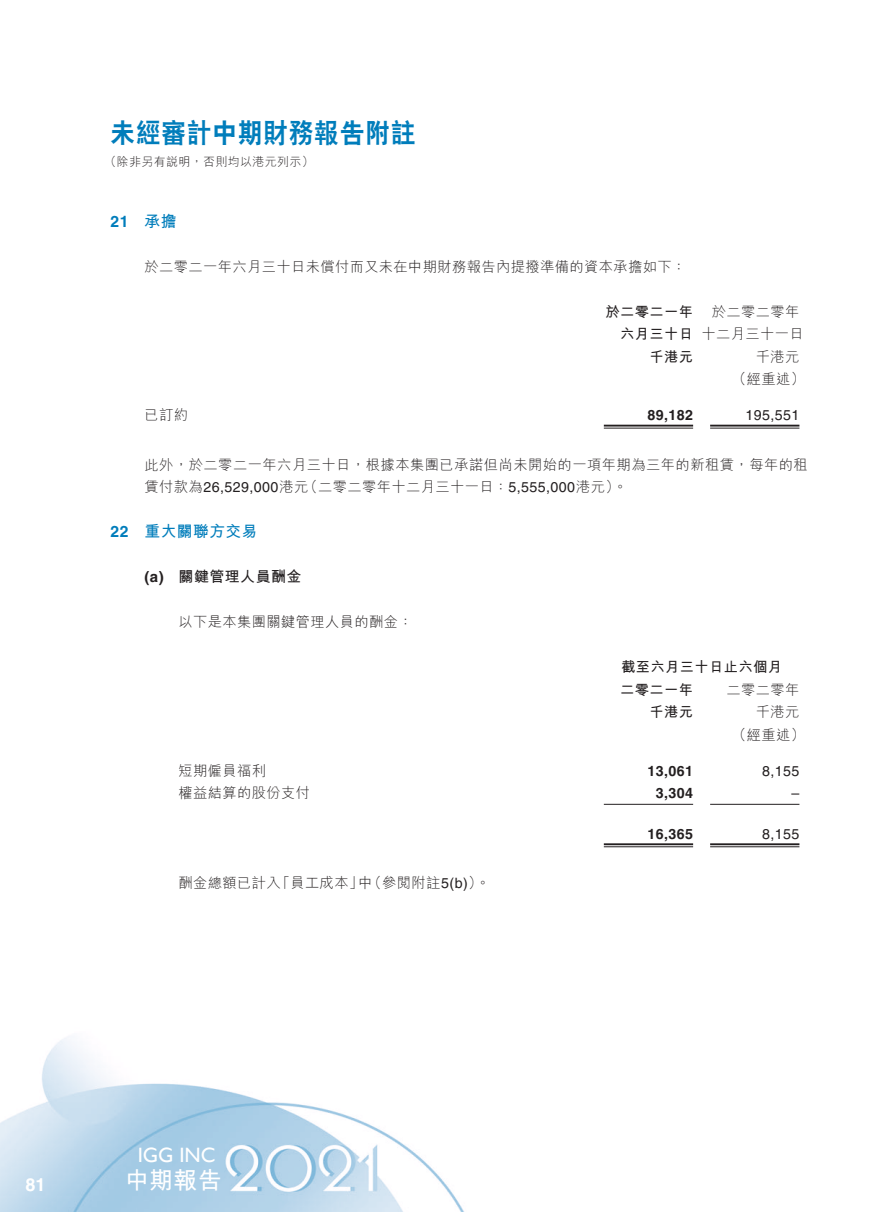
<style>
.page{position:relative;width:893px;height:1212px;background:#fff}
.page>*{position:absolute;margin:0;border:0;box-sizing:border-box;transform-origin:0 0}
.t1{font:800 27px "C Hei 2 HK";letter-spacing:.05em;color:#007dbb;scale:.9 1}
.t2{font:700 24px "M Hei HK";color:#fff}
.t3{font:20.7px "Gill Sans";color:#fff}
.t4{font:700 18px "Helvetica LT Std";color:#fff}
.t5{font:700 15.75px "M Hei HK";letter-spacing:.03em;color:#007dbb}
.t6{font:700 15.75px "Helvetica LT Std";color:#007dbb}
.t7{font:700 15px "M Hei HK";letter-spacing:.03em;color:#231f20}
.t8{font:700 15px "Helvetica LT Std";color:#231f20}
.t9{font:300 14.25px/22.5px "M Hei HK";letter-spacing:.03em;color:#231f20}
.t10{font:14.25px "Helvetica LT Std";letter-spacing:.03em;color:#231f20}
.t11{font:700 14.25px/22.5px "M Hei HK";letter-spacing:.03em;color:#231f20;text-align:right}
.t12{font:700 14.25px "Helvetica LT Std";letter-spacing:.03em;color:#231f20}
.t13{font:300 12px "M Hei HK";letter-spacing:.03em;color:#231f20}
.s1{font-family:"Helvetica LT Std";font-weight:400}
.s2{font-family:"M Hei HK";font-weight:300}
</style>
<div class="page">
<img style="left:0;top:1038px;width:464px;height:174px">
<hr style="left:604px;top:425px;width:89px;height:1px;background:#231f20">
<hr style="left:604px;top:428px;width:89px;height:1px;background:#231f20">
<hr style="left:710px;top:425px;width:89px;height:1px;background:#231f20">
<hr style="left:710px;top:428px;width:89px;height:1px;background:#231f20">
<hr style="left:604px;top:804px;width:89px;height:1px;background:#231f20">
<hr style="left:710px;top:804px;width:89px;height:1px;background:#231f20">
<hr style="left:604px;top:843px;width:89px;height:2px;background:#231f20">
<hr style="left:604px;top:846px;width:89px;height:1px;background:#231f20">
<hr style="left:710px;top:843px;width:89px;height:2px;background:#231f20">
<hr style="left:710px;top:846px;width:89px;height:1px;background:#231f20">
<h1 class="t1" style="left:111px;top:115px;width:340px">未經審計中期財務報告附註</h1>
<p class="t13" style="left:105px;top:155px;width:211px">（除非另有說明，否則均以港元列示(</p>
<p class="t6" style="left:111px;top:212px;width:19px">21</p>
<p class="t6" style="left:111px;top:522px;width:19px">22</p>
<p class="t5" style="left:145px;top:209px;width:33px">承擔</p>
<p class="t9" style="left:145px;top:255px;width:543px">於二零二一年六月三十日未償付而又未在中期財務報告內提撥準備的資本承擔如下：</p>
<p class="t11" style="left:606px;top:299px;width:89px">於二零二一年六月三十日</p>
<p class="t9" style="left:712px;top:300px;width:89px">於二零二零年</p>
<p class="t9" style="left:702px;top:322px;width:104px">十二月三十一日</p>
<p class="t9" style="left:756px;top:345px;width:45px">千港元</p>
<p class="t11" style="left:650px;top:344px;width:45px">千港元</p>
<p class="t9" style="left:732px;top:367px;width:74px">（經重述(</p>
<p class="t10" style="left:746px;top:407px;width:55px">195,551</p>
<p class="t9" style="left:145px;top:403px;width:45px">已訂約</p>
<p class="t9" style="left:304px;top:453px;width:506px;text-indent:-159px">此外，於二零二一年六月三十日，根據本集團已承諾但尚未開始的一項年期為三年的新租賃，每年的租（二零二零年十二月三十一日：<span class="s1">5,555,000</span>港元。(</p>
<p class="t12" style="left:648px;top:406px;width:47px">89,182</p>
<p class="t10" style="left:145px;top:479px;width:165px"><span class="s2">賃付款為</span>26,529,000<span class="s2">港元</span></p>
<p class="t5" style="left:145px;top:520px;width:114px">重大關聯方交易</p>
<p class="t8" style="left:145px;top:568px;width:21px">a( )</p>
<p class="t7" style="left:179px;top:566px;width:124px">關鍵管理人員酬金</p>
<p class="t9" style="left:179px;top:611px;width:235px">以下是本集團關鍵管理人員的酬金：</p>
<p class="t9" style="left:179px;top:759px;width:89px">短期僱員福利</p>
<p class="t9" style="left:179px;top:782px;width:133px">權益結算的股份支付</p>
<p class="t9" style="left:276px;top:872px;width:216px">「員工成本」（參閱附註 。(<span class="s1">(b(5</span></p>
<p class="t9" style="left:179px;top:872px;width:104px">酬金總額已計入</p>
<p class="t9" style="left:358px;top:872px;width:16px">中</p>
<p class="t11" style="left:621px;top:655px;width:162px">截至六月三十日止六個月</p>
<p class="t9" style="left:727px;top:678px;width:74px">二零二零年</p>
<p class="t11" style="left:620px;top:677px;width:74px">二零二一年</p>
<p class="t11" style="left:650px;top:700px;width:45px">千港元</p>
<p class="t9" style="left:756px;top:701px;width:45px">千港元</p>
<p class="t12" style="left:648px;top:762px;width:47px">13,061</p>
<p class="t9" style="left:732px;top:723px;width:74px">（經重述(</p>
<p class="t10" style="left:762px;top:762px;width:39px">8,155</p>
<p class="t12" style="left:656px;top:785px;width:39px">3,304</p>
<p class="t10" style="left:791px;top:785px;width:9px">–</p>
<p class="t12" style="left:648px;top:825px;width:47px">16,365</p>
<p class="t10" style="left:762px;top:825px;width:39px">8,155</p>
<p class="t4" style="left:26px;top:1173px;width:22px">81</p>
<h3 class="t3" style="left:138px;top:1143px;width:79px">IGG INC</h3>
<h2 class="t2" style="left:125px;top:1163px;width:98px">中期報告</h2>
</div>
